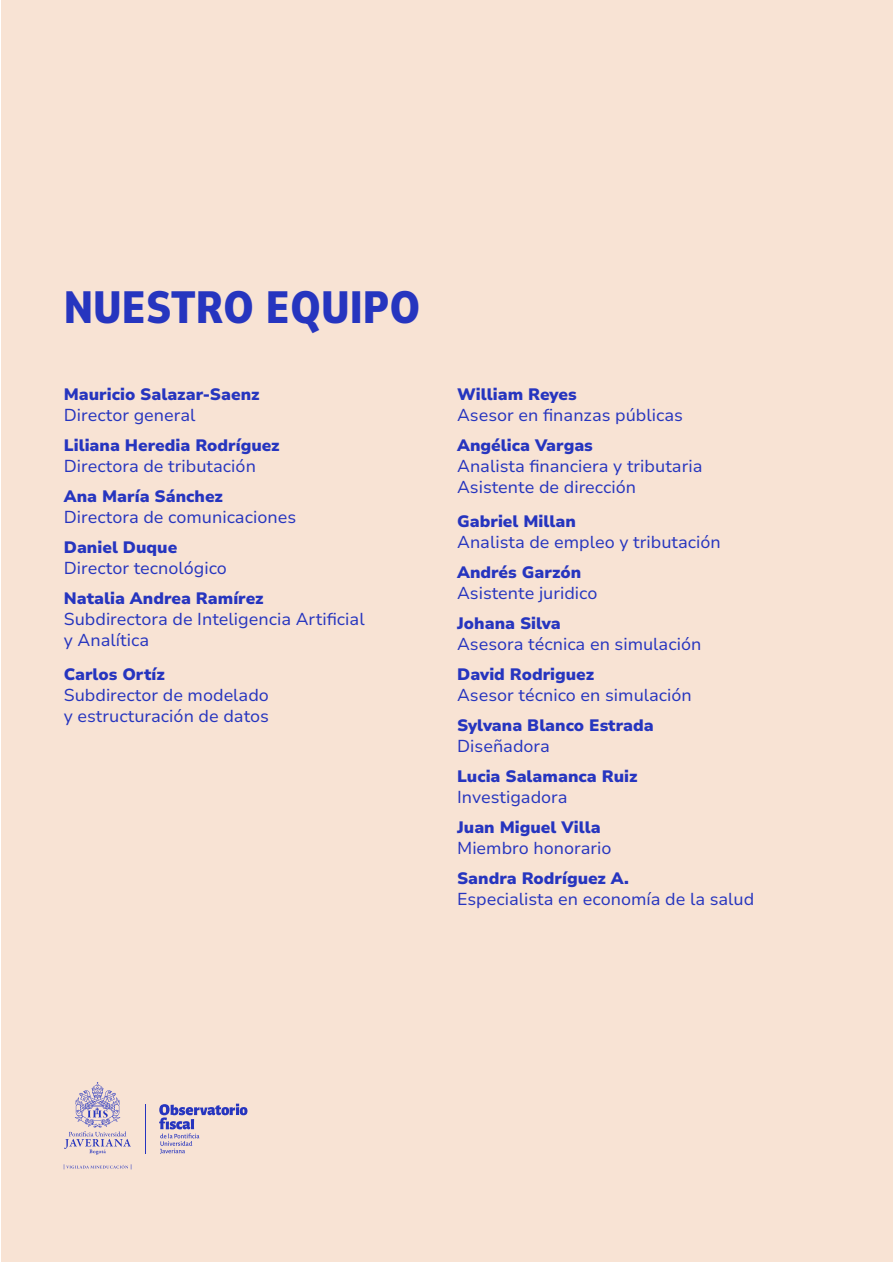
<style>
.page{position:relative;width:893px;height:1263px;background:#fff}
.page>*{position:absolute;margin:0;border:0;box-sizing:border-box;transform-origin:0 0}
.t1{font:900 45px "Nunito Sans 10 pt Condensed";color:#2635bf}
.t2{font:17.25px/21px "Nunito Sans 10 pt";color:#2635bf}
.t3{font:900 16.5px "Nunito Sans 10 pt";color:#2635bf}
</style>
<div class="page">
<div style="left:1px;top:1px;width:891px;height:1261px;background:#f8e3d4"></div>
<svg style="left:64px;top:1082px;width:67px;height:73px"></svg>
<svg style="left:64px;top:1164px;width:68px;height:5px"></svg>
<hr style="left:145px;top:1104px;width:1px;height:49px;background:#2635bf">
<svg style="left:159px;top:1104px;width:88px;height:50px"></svg>
<h1 class="t1" style="left:64px;top:275px;width:358px">NUESTRO EQUIPO</h1>
<p class="t3" style="left:64px;top:382px;width:197px">Mauricio Salazar-Saenz</p>
<p class="t2" style="left:64px;top:403px;width:133px">Director general</p>
<p class="t3" style="left:64px;top:433px;width:217px">Liliana Heredia Rodríguez</p>
<p class="t2" style="left:64px;top:454px;width:194px">Directora de tributación</p>
<p class="t3" style="left:64px;top:484px;width:161px">Ana María Sánchez</p>
<p class="t2" style="left:64px;top:505px;width:234px">Directora de comunicaciones</p>
<p class="t3" style="left:64px;top:535px;width:115px">Daniel Duque</p>
<p class="t2" style="left:64px;top:556px;width:165px">Director tecnológico</p>
<p class="t3" style="left:64px;top:586px;width:201px">Natalia Andrea Ramírez</p>
<p class="t2" style="left:64px;top:607px;width:302px">Subdirectora de Inteligencia Artificial y Analítica</p>
<p class="t3" style="left:64px;top:662px;width:103px">Carlos Ortíz</p>
<p class="t2" style="left:64px;top:684px;width:207px">Subdirector de modelado y estructuración de datos</p>
<p class="t3" style="left:457px;top:382px;width:121px">William Reyes</p>
<p class="t2" style="left:457px;top:403px;width:227px">Asesor en finanzas públicas</p>
<p class="t3" style="left:457px;top:433px;width:137px">Angélica Vargas</p>
<p class="t2" style="left:457px;top:454px;width:247px">Analista financiera y tributaria<br>Asistente de dirección</p>
<p class="t3" style="left:457px;top:509px;width:120px">Gabriel Millan</p>
<p class="t2" style="left:457px;top:531px;width:265px">Analista de empleo y tributación</p>
<p class="t3" style="left:457px;top:560px;width:126px">Andrés Garzón</p>
<p class="t2" style="left:457px;top:582px;width:142px">Asistente juridico</p>
<p class="t3" style="left:457px;top:611px;width:105px">Johana Silva</p>
<p class="t2" style="left:457px;top:633px;width:246px">Asesora técnica en simulación</p>
<p class="t3" style="left:457px;top:662px;width:139px">David Rodriguez</p>
<p class="t2" style="left:457px;top:684px;width:236px">Asesor técnico en simulación</p>
<p class="t3" style="left:457px;top:713px;width:198px">Sylvana Blanco Estrada</p>
<p class="t2" style="left:457px;top:735px;width:94px">Diseñadora</p>
<p class="t3" style="left:457px;top:764px;width:182px">Lucia Salamanca Ruiz</p>
<p class="t2" style="left:457px;top:786px;width:112px">Investigadora</p>
<p class="t3" style="left:457px;top:815px;width:145px">Juan Miguel Villa</p>
<p class="t2" style="left:457px;top:837px;width:156px">Miembro honorario</p>
<p class="t3" style="left:457px;top:866px;width:173px">Sandra Rodríguez A.</p>
<p class="t2" style="left:457px;top:888px;width:299px">Especialista en economía de la salud</p>
</div>
